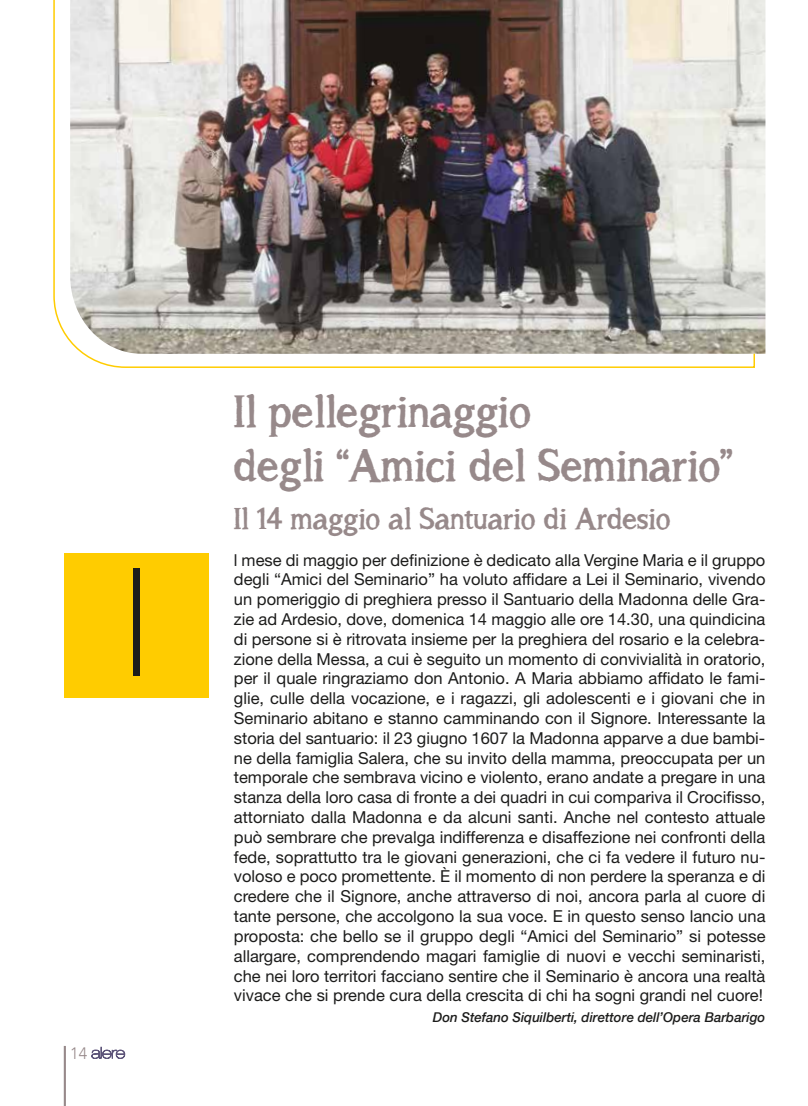
<style>
.page{position:relative;width:808px;height:1106px;background:#fff}
.page>*{position:absolute;margin:0;border:0;box-sizing:border-box;transform-origin:0 0}
.t1{font:100 expanded 150px "Helvetica Neue LT Std";color:#1c1c1b}
.t2{font:45px/54px "asongforjenniferbold";color:#97898a}
.t3{font:30px "asongforjenniferbold";color:#97898a}
.t4{font:16.5px/19.8px "Helvetica Neue LT Std";color:#1c1c1b;text-align:justify}
.t5{font:300 16.5px "Avenir";color:#97898a}
.t6{font:italic 500 13.5px "Helvetica Neue";color:#1c1c1b}
</style>
<div class="page">
<div style="left:64px;top:553px;width:144px;height:144px;background:#fc0"></div>
<svg style="left:53px;top:0;width:702px;height:368px"></svg>
<img style="left:70px;top:0;width:695px;height:354px">
<hr style="left:64px;top:1045px;width:2px;height:61px;background:#97898a">
<svg style="left:91px;top:1046px;width:34px;height:12px"></svg>
<h1 class="t1" style="left:124px;top:533px;width:26px">I</h1>
<p class="t5" style="left:70px;top:1043px;width:19px">14</p>
<h2 class="t2" style="left:234px;top:383px;width:500px">Il pellegrinaggio<br>degli “Amici del Seminario”</h2>
<h3 class="t3" style="left:234px;top:501px;width:438px">Il 14 maggio al Santuario di Ardesio</h3>
<p class="t4" style="left:234px;top:549px;width:533px">l mese di maggio per definizione è dedicato alla Vergine Maria e il gruppo degli “Amici del Seminario” ha voluto affidare a Lei il Seminario, vivendo un pomeriggio di preghiera presso il Santuario della Madonna delle Gra&shy;zie ad Ardesio, dove, domenica 14 maggio alle ore 14.30, una quindicina di persone si è ritrovata insieme per la preghiera del rosario e la celebra&shy;zione della Messa, a cui è seguito un momento di convivialità in oratorio, per il quale ringraziamo don Antonio. A Maria abbiamo affidato le fami&shy;glie, culle della vocazione, e i ragazzi, gli adolescenti e i giovani che in Seminario abitano e stanno camminando con il Signore. Interessante la storia del santuario: il 23 giugno 1607 la Madonna apparve a due bambi&shy;ne della famiglia Salera, che su invito della mamma, preoccupata per un temporale che sembrava vicino e violento, erano andate a pregare in una stanza della loro casa di fronte a dei quadri in cui compariva il Crocifisso, attorniato dalla Madonna e da alcuni santi. Anche nel contesto attuale può sembrare che prevalga indifferenza e disaffezione nei confronti della fede, soprattutto tra le giovani generazioni, che ci fa vedere il futuro nu&shy;voloso e poco promettente. È il momento di non perdere la speranza e di credere che il Signore, anche attraverso di noi, ancora parla al cuore di tante persone, che accolgono la sua voce. E in questo senso lancio una proposta: che bello se il gruppo degli “Amici del Seminario” si potesse allargare, comprendendo magari famiglie di nuovi e vecchi seminaristi, che nei loro territori facciano sentire che il Seminario è ancora una realtà vivace che si prende cura della crescita di chi ha sogni grandi nel cuore!</p>
<p class="t6" style="left:433px;top:1005px;width:334px">Don Stefano Siquilberti, direttore dell’Opera Barbarigo</p>
</div>
